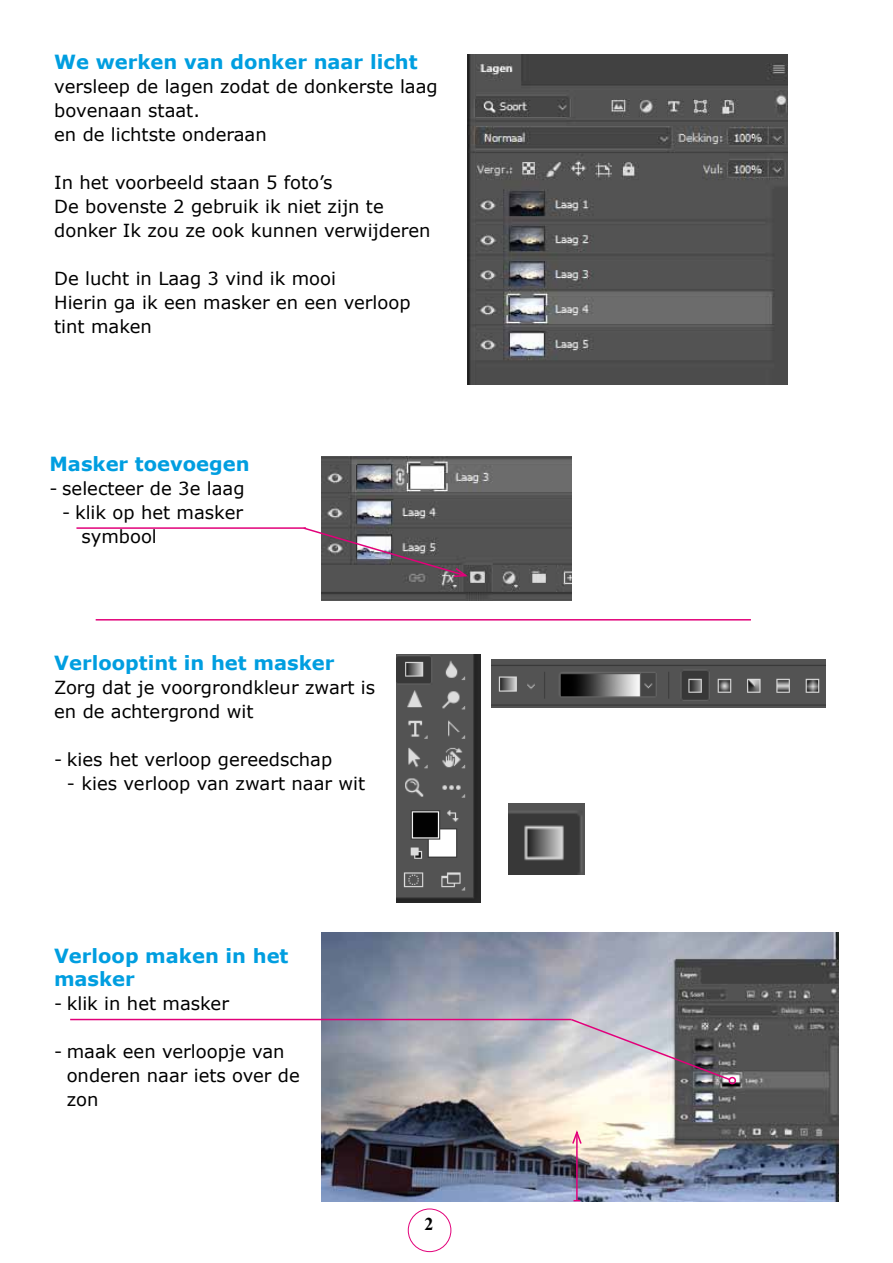
<style>
.page{position:relative;width:893px;height:1263px;background:#fff}
.page>*{position:absolute;margin:0;border:0;box-sizing:border-box;transform-origin:0 0}
.t1{font:700 19.5px/22.5px "Verdana";color:#009ee0}
.t2{font:18px/24px "Verdana";color:#000}
.t3{font:700 18px "Times New Roman";color:#000}
</style>
<div class="page">
<img style="left:468px;top:54px;width:319px;height:331px">
<img style="left:322px;top:456px;width:249px;height:144px">
<hr style="left:76px;top:527px;width:230px;height:2px;background:#e2007a">
<svg style="left:302px;top:526px;width:168px;height:52px"></svg>
<img style="left:396px;top:655px;width:84px;height:247px">
<img style="left:322px;top:932px;width:517px;height:269px">
<img style="left:508px;top:804px;width:77px;height:71px">
<img style="left:491px;top:660px;width:334px;height:47px">
<hr style="left:96px;top:619px;width:655px;height:1px;background:#e2007a">
<hr style="left:70px;top:1019px;width:501px;height:1px;background:#e2007a">
<svg style="left:569px;top:1017px;width:162px;height:64px;background:#aba6ac"></svg>
<div style="left:729px;top:1077px;width:7px;height:7px;border:2px solid #e2007a;border-radius:50%"></div>
<hr style="left:576px;top:1132px;width:2px;height:68px;background:#e2007a">
<svg style="left:571px;top:1128px;width:12px;height:17px"></svg>
<div style="left:408px;top:1208px;width:43px;height:44px;border:1px solid #e2007a;border-radius:50%"></div>
<p class="t1" style="left:54px;top:50px;width:365px">We werken van donker naar licht</p>
<p class="t2" style="left:54px;top:74px;width:385px">versleep de lagen zodat de donkerste laag bovenaan staat.<br>en de lichtste onderaan</p>
<p class="t2" style="left:54px;top:170px;width:378px">In het voorbeeld staan 5 foto’s<br>De bovenste 2 gebruik ik niet zijn te donker Ik zou ze ook kunnen verwijderen</p>
<p class="t2" style="left:54px;top:266px;width:358px">De lucht in Laag 3 vind ik mooi<br>Hierin ga ik een masker en een verloop tint maken</p>
<p class="t1" style="left:50px;top:452px;width:202px">Masker toevoegen</p>
<p class="t2" style="left:50px;top:476px;width:197px">- selecteer de 3e laag</p>
<p class="t2" style="left:81px;top:500px;width:163px;text-indent:-19px">- klik op het masker symbool</p>
<p class="t1" style="left:54px;top:651px;width:282px">Verlooptint in het masker</p>
<p class="t2" style="left:54px;top:675px;width:323px">Zorg dat je voorgrondkleur zwart is en de achtergrond wit</p>
<p class="t2" style="left:54px;top:747px;width:280px">- kies het verloop gereedschap</p>
<p class="t2" style="left:67px;top:771px;width:300px">- kies verloop van zwart naar wit</p>
<p class="t1" style="left:54px;top:944px;width:236px">Verloop maken in het masker</p>
<p class="t2" style="left:54px;top:991px;width:177px">- klik in het masker</p>
<p class="t2" style="left:67px;top:1039px;width:235px;text-indent:-13px">- maak een verloopje van onderen naar iets over de zon</p>
<p class="t3" style="left:425px;top:1211px;width:10px">2</p>
</div>
